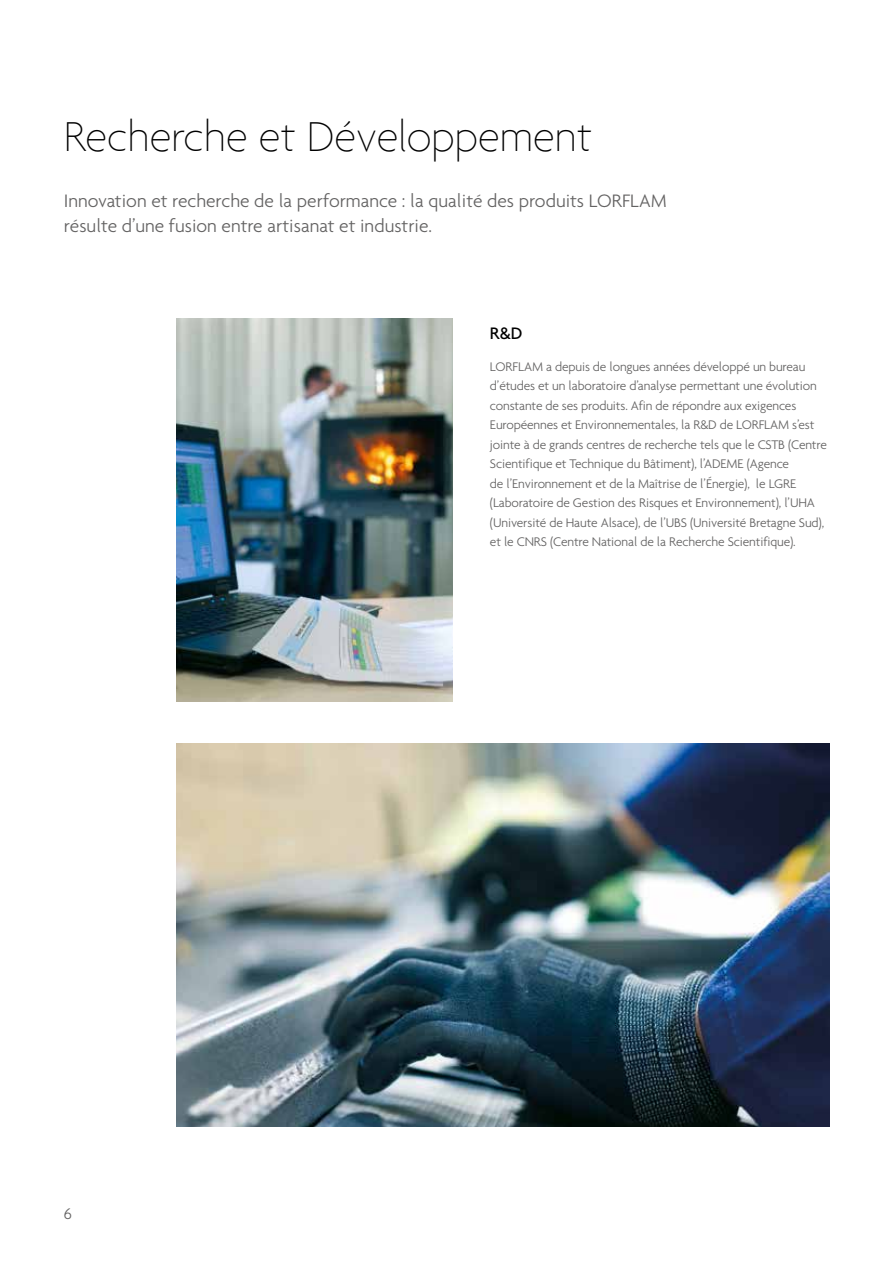
<style>
.page{position:relative;width:893px;height:1263px;background:#fff}
.page>*{position:absolute;margin:0;border:0;box-sizing:border-box;transform-origin:0 0}
.t1{font:100 45px "Agenda";color:#000}
.t2{font:300 19.5px/25.5px "Agenda";color:#646363}
.t3{font:500 18px "Agenda";color:#000}
.t4{font:300 16.5px "Agenda";color:#646363}
.t5{font:300 13.5px/19.5px "Agenda";letter-spacing:-.01em;color:#646363}
</style>
<div class="page">
<img style="left:176px;top:744px;width:653px;height:382px">
<img style="left:176px;top:319px;width:277px;height:383px">
<h1 class="t1" style="left:64px;top:111px;width:530px">Recherche et Développement</h1>
<h2 class="t2" style="left:64px;top:187px;width:605px">Innovation et recherche de la performance : la qualité des produits LORFLAM résulte d’une fusion entre artisanat et industrie.</h2>
<p class="t4" style="left:64px;top:1204px;width:10px">6</p>
<h3 class="t3" style="left:490px;top:322px;width:34px">R&amp;D</h3>
<p class="t5" style="left:490px;top:357px;width:338px">LORFLAM a depuis de longues années développé un bureau d’études et un laboratoire d’analyse permettant une évolution constante de ses produits. Afin de répondre aux exigences Européennes et Environnementales, la R&amp;D de LORFLAM s’est jointe à de grands centres de recherche tels que le CSTB (Centre Scientifique et Technique du Bâtiment), l’ADEME (Agence<br>de l’Environnement et de la Maîtrise de l’Énergie), le LGRE (Laboratoire de Gestion des Risques et Environnement), l’UHA (Université de Haute Alsace), de l’UBS (Université Bretagne Sud), et le CNRS (Centre National de la Recherche Scientifique).</p>
</div>
